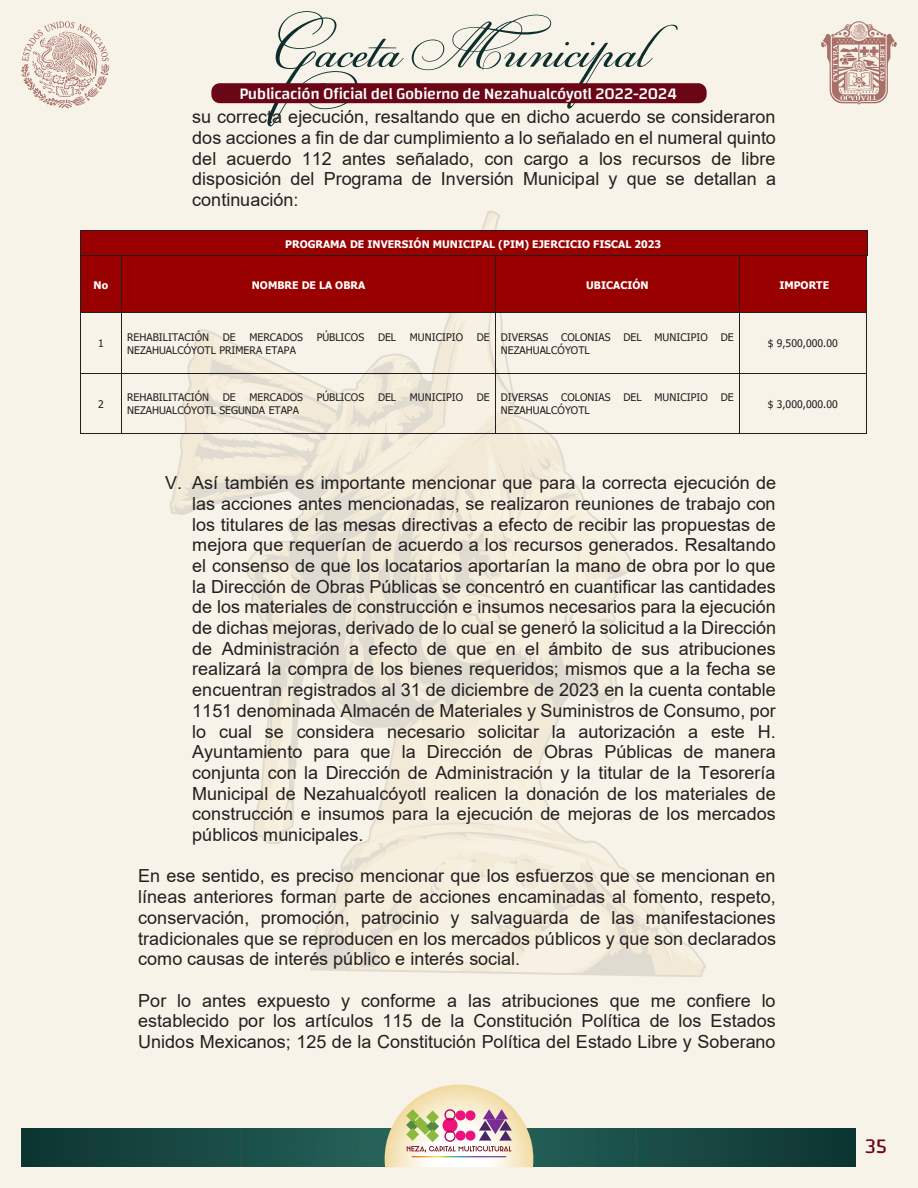
<style>
.page{position:relative;width:918px;height:1188px;background:#f7f3e8}
.page>*{position:absolute;margin:0;border:0;box-sizing:border-box;transform-origin:0 0}
.t1{font:71.1px "PF Champion Script Pro";color:#0c2e2c}
.t2{font:21px "Changa";color:#6a0616}
.t3{font:18px/20.7px "Arial";color:#231f20;text-align:justify}
.t4{font:500 16.35px "Changa";letter-spacing:-.02em;color:#fff}
.t5{font:10.5px/12.6px "Tahoma";color:#231f20}
.t6{font:700 10.5px "Tahoma";color:#fff}
</style>
<div class="page">
<svg style="left:21px;top:1128px;width:834px;height:39px;background:#184943"></svg>
<svg style="left:385px;top:1085px;width:148px;height:82px"></svg>
<svg style="left:21px;top:21px;width:88px;height:87px"></svg>
<svg style="left:821px;top:21px;width:76px;height:84px"></svg>
<div style="left:211px;top:83px;width:496px;height:20px;background:#6a0616;border-radius:8px"></div>
<div style="left:80px;top:231px;width:787px;height:25px;background:#900"></div>
<hr style="left:80px;top:230px;width:787px;height:1px;background:#231f20">
<div style="left:80px;top:256px;width:42px;height:57px;background:#900"></div>
<div style="left:122px;top:256px;width:373px;height:57px;background:#900"></div>
<div style="left:496px;top:256px;width:243px;height:57px;background:#900"></div>
<div style="left:739px;top:256px;width:127px;height:57px;background:#900"></div>
<svg style="left:80px;top:231px;width:1px;height:25px"></svg>
<hr style="left:80px;top:256px;width:42px;height:1px;background:#231f20">
<hr style="left:122px;top:256px;width:373px;height:1px;background:#231f20">
<hr style="left:496px;top:256px;width:243px;height:1px;background:#231f20">
<hr style="left:740px;top:256px;width:126px;height:1px;background:#231f20">
<svg style="left:866px;top:230px;width:2px;height:26px"></svg>
<hr style="left:80px;top:256px;width:1px;height:57px;background:#231f20">
<hr style="left:122px;top:256px;width:1px;height:57px;background:#231f20">
<hr style="left:739px;top:256px;width:1px;height:57px;background:#231f20">
<hr style="left:866px;top:256px;width:1px;height:57px;background:#231f20">
<hr style="left:80px;top:313px;width:42px;height:1px;background:#231f20">
<hr style="left:122px;top:313px;width:373px;height:1px;background:#231f20">
<hr style="left:496px;top:313px;width:243px;height:1px;background:#231f20">
<hr style="left:740px;top:313px;width:126px;height:1px;background:#231f20">
<hr style="left:80px;top:313px;width:1px;height:60px;background:#231f20">
<hr style="left:122px;top:313px;width:1px;height:60px;background:#231f20">
<hr style="left:739px;top:313px;width:1px;height:60px;background:#231f20">
<hr style="left:866px;top:313px;width:1px;height:60px;background:#231f20">
<hr style="left:80px;top:373px;width:42px;height:1px;background:#231f20">
<hr style="left:122px;top:373px;width:373px;height:1px;background:#231f20">
<hr style="left:496px;top:373px;width:243px;height:1px;background:#231f20">
<hr style="left:740px;top:373px;width:126px;height:1px;background:#231f20">
<hr style="left:80px;top:374px;width:1px;height:60px;background:#231f20">
<hr style="left:80px;top:434px;width:42px;height:1px;background:#231f20">
<hr style="left:122px;top:374px;width:1px;height:60px;background:#231f20">
<hr style="left:122px;top:434px;width:373px;height:1px;background:#231f20">
<svg style="left:168px;top:211px;width:537px;height:765px"></svg>
<hr style="left:496px;top:434px;width:243px;height:1px;background:#231f20">
<hr style="left:739px;top:374px;width:1px;height:60px;background:#231f20">
<hr style="left:740px;top:434px;width:126px;height:1px;background:#231f20">
<hr style="left:866px;top:374px;width:1px;height:60px;background:#231f20">
<h1 class="t1" style="left:270px;top:1px;width:379px">Gaceta Municipal</h1>
<p class="t4" style="left:239px;top:84px;width:439px">Publicación Oficial del Gobierno de Nezahualcóyotl 2022-2024</p>
<p class="t3" style="left:192px;top:106px;width:585px">su correcta ejecución, resaltando que en dicho acuerdo se consideraron dos acciones a fin de dar cumplimiento a lo señalado en el numeral quinto del acuerdo 112 antes señalado, con cargo a los recursos de libre disposición del Programa de Inversión Municipal y que se detallan a continuación:</p>
<p class="t6" style="left:285px;top:236px;width:377px">PROGRAMA DE INVERSIÓN MUNICIPAL (PIM) EJERCICIO FISCAL 2023</p>
<p class="t6" style="left:94px;top:277px;width:16px">No</p>
<p class="t6" style="left:252px;top:277px;width:115px">NOMBRE DE LA OBRA</p>
<p class="t6" style="left:586px;top:277px;width:64px">UBICACIÓN</p>
<p class="t6" style="left:779px;top:277px;width:51px">IMPORTE</p>
<p class="t5" style="left:98px;top:338px;width:7px">1</p>
<p class="t5" style="left:98px;top:398px;width:7px">2</p>
<p class="t5" style="left:127px;top:331px;width:83px">REHABILITACIÓN</p>
<p class="t5" style="left:223px;top:331px;width:14px">DE</p>
<p class="t5" style="left:249px;top:331px;width:55px">MERCADOS</p>
<p class="t5" style="left:317px;top:331px;width:49px">PÚBLICOS</p>
<p class="t5" style="left:378px;top:331px;width:20px">DEL</p>
<p class="t5" style="left:410px;top:331px;width:55px">MUNICIPIO</p>
<p class="t5" style="left:477px;top:331px;width:15px">DE</p>
<p class="t5" style="left:127px;top:344px;width:170px">NEZAHUALCÓYOTL PRIMERA ETAPA</p>
<p class="t5" style="left:501px;top:331px;width:234px">DIVERSAS COLONIAS DEL MUNICIPIO DE<br>NEZAHUALCÓYOTL</p>
<p class="t5" style="left:768px;top:338px;width:72px">$ 9,500,000.00</p>
<p class="t5" style="left:127px;top:392px;width:83px">REHABILITACIÓN</p>
<p class="t5" style="left:223px;top:392px;width:14px">DE</p>
<p class="t5" style="left:249px;top:392px;width:55px">MERCADOS</p>
<p class="t5" style="left:317px;top:392px;width:49px">PÚBLICOS</p>
<p class="t5" style="left:378px;top:392px;width:20px">DEL</p>
<p class="t5" style="left:410px;top:392px;width:55px">MUNICIPIO</p>
<p class="t5" style="left:477px;top:392px;width:15px">DE</p>
<p class="t5" style="left:127px;top:405px;width:173px">NEZAHUALCÓYOTL SEGUNDA ETAPA</p>
<p class="t5" style="left:501px;top:392px;width:234px">DIVERSAS COLONIAS DEL MUNICIPIO DE<br>NEZAHUALCÓYOTL</p>
<p class="t5" style="left:768px;top:398px;width:72px">$ 3,000,000.00</p>
<p class="t3" style="left:192px;top:472px;width:585px;text-indent:-27px">V. Así también es importante mencionar que para la correcta ejecución de las acciones antes mencionadas, se realizaron reuniones de trabajo con los titulares de las mesas directivas a efecto de recibir las propuestas de mejora que requerían de acuerdo a los recursos generados. Resaltando el consenso de que los locatarios aportarían la mano de obra por lo que la Dirección de Obras Públicas se concentró en cuantificar las cantidades de los materiales de construcción e insumos necesarios para la ejecución de dichas mejoras, derivado de lo cual se generó la solicitud a la Dirección de Administración a efecto de que en el ámbito de sus atribuciones realizará la compra de los bienes requeridos; mismos que a la fecha se encuentran registrados al 31 de diciembre de 2023 en la cuenta contable 1151 denominada Almacén de Materiales y Suministros de Consumo, por lo cual se considera necesario solicitar la autorización a este H.<br>Ayuntamiento para que la Dirección de Obras Públicas de manera conjunta con la Dirección de Administración y la titular de la Tesorería Municipal de Nezahualcóyotl realicen la donación de los materiales de construcción e insumos para la ejecución de mejoras de los mercados públicos municipales.</p>
<p class="t3" style="left:138px;top:866px;width:639px">En ese sentido, es preciso mencionar que los esfuerzos que se mencionan en líneas anteriores forman parte de acciones encaminadas al fomento, respeto, conservación, promoción, patrocinio y salvaguarda de las manifestaciones tradicionales que se reproducen en los mercados públicos y que son declarados como causas de interés público e interés social.</p>
<p class="t3" style="left:138px;top:990px;width:639px">Por lo antes expuesto y conforme a las atribuciones que me confiere lo establecido por los artículos 115 de la Constitución Política de los Estados Unidos Mexicanos; 125 de la Constitución Política del Estado Libre y Soberano</p>
<p class="t2" style="left:865px;top:1134px;width:23px">35</p>
</div>
